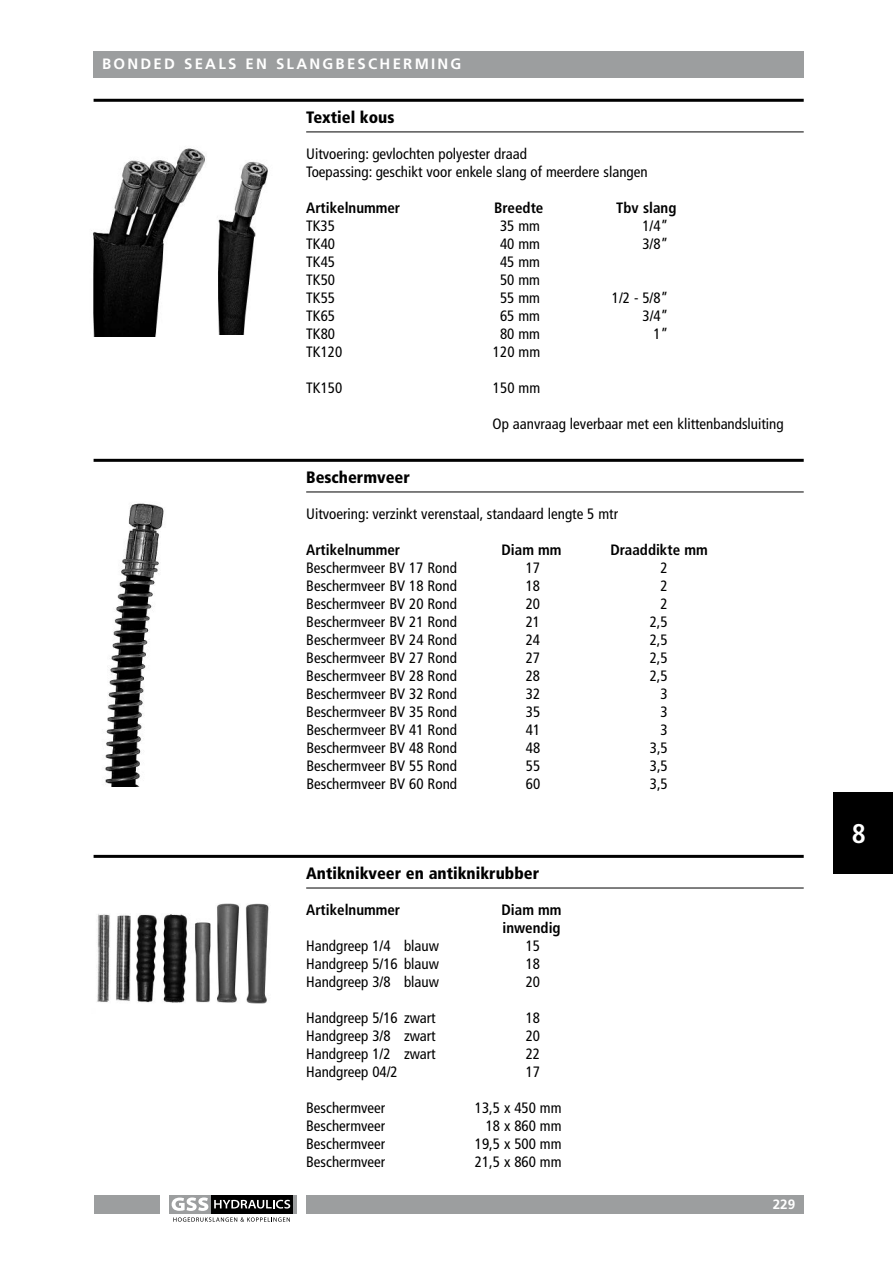
<style>
.page{position:relative;width:893px;height:1263px;background:#fff}
.page>*{position:absolute;margin:0;border:0;box-sizing:border-box;transform-origin:0 0}
.t1{font:700 condensed 27px "Frutiger";color:#fff}
.t2{font:900 condensed 16.5px "Frutiger";color:#000}
.t3{font:condensed 15px/18px "Frutiger";color:#000}
.t4{font:700 condensed 15px/18px "Frutiger";color:#000}
.t5{font:700 15px "Frutiger";letter-spacing:.15em;color:#fff}
.t6{font:700 13.5px "Frutiger";color:#fff}
</style>
<div class="page">
<div style="left:833px;top:792px;width:60px;height:82px;background:#000"></div>
<hr style="left:94px;top:99px;width:710px;height:3px;background:#000">
<hr style="left:306px;top:132px;width:498px;height:1px;background:#000">
<hr style="left:94px;top:459px;width:710px;height:3px;background:#000">
<hr style="left:306px;top:492px;width:498px;height:1px;background:#000">
<hr style="left:94px;top:855px;width:710px;height:3px;background:#000">
<hr style="left:306px;top:888px;width:498px;height:1px;background:#000">
<div style="left:94px;top:51px;width:710px;height:26px;background:#9c9e9f"></div>
<div style="left:306px;top:1195px;width:498px;height:18px;background:#9c9e9f"></div>
<div style="left:94px;top:1195px;width:65px;height:18px;background:#9c9e9f"></div>
<svg style="left:169px;top:1213px;width:128px;height:1px"></svg>
<div style="left:169px;top:1195px;width:42px;height:18px;background:#9c9e9f"></div>
<hr style="left:293px;top:1195px;width:4px;height:18px;background:#9c9e9f">
<div style="left:211px;top:1195px;width:82px;height:18px;background:#000"></div>
<svg style="left:172px;top:1197px;width:36px;height:14px"></svg>
<svg style="left:214px;top:1200px;width:76px;height:8px"></svg>
<svg style="left:173px;top:1217px;width:117px;height:5px"></svg>
<img style="left:97px;top:903px;width:172px;height:101px">
<img style="left:91px;top:148px;width:114px;height:188px">
<img style="left:218px;top:161px;width:50px;height:173px">
<img style="left:105px;top:503px;width:59px;height:284px">
<p class="t5" style="left:102px;top:55px;width:361px">BONDED SEALS EN SLANGBESCHERMING</p>
<p class="t2" style="left:306px;top:107px;width:90px">Textiel kous</p>
<p class="t3" style="left:306px;top:145px;width:343px">Uitvoering: gevlochten polyester draad<br>Toepassing: geschikt voor enkele slang of meerdere slangen</p>
<p class="t4" style="left:306px;top:199px;width:96px">Artikelnummer</p>
<p class="t4" style="left:494px;top:199px;width:51px">Breedte</p>
<p class="t4" style="left:616px;top:199px;width:62px">Tbv slang</p>
<p class="t3" style="left:306px;top:217px;width:30px">TK35</p>
<p class="t3" style="left:500px;top:217px;width:42px">35 mm</p>
<p class="t3" style="left:642px;top:217px;width:27px">1/4”</p>
<p class="t3" style="left:306px;top:235px;width:30px">TK40</p>
<p class="t3" style="left:500px;top:235px;width:42px">40 mm</p>
<p class="t3" style="left:642px;top:235px;width:27px">3/8”</p>
<p class="t3" style="left:306px;top:253px;width:30px">TK45</p>
<p class="t3" style="left:500px;top:253px;width:42px">45 mm</p>
<p class="t3" style="left:306px;top:271px;width:30px">TK50</p>
<p class="t3" style="left:500px;top:271px;width:42px">50 mm</p>
<p class="t3" style="left:306px;top:289px;width:30px">TK55</p>
<p class="t3" style="left:500px;top:289px;width:42px">55 mm</p>
<p class="t3" style="left:612px;top:289px;width:58px">1/2 - 5/8”</p>
<p class="t3" style="left:306px;top:307px;width:30px">TK65</p>
<p class="t3" style="left:500px;top:307px;width:42px">65 mm</p>
<p class="t3" style="left:642px;top:307px;width:27px">3/4”</p>
<p class="t3" style="left:306px;top:325px;width:30px">TK80</p>
<p class="t3" style="left:500px;top:325px;width:42px">80 mm</p>
<p class="t3" style="left:654px;top:325px;width:16px">1”</p>
<p class="t3" style="left:306px;top:343px;width:38px">TK120</p>
<p class="t3" style="left:493px;top:343px;width:49px">120 mm</p>
<p class="t3" style="left:306px;top:379px;width:38px">TK150</p>
<p class="t3" style="left:493px;top:379px;width:49px">150 mm</p>
<p class="t3" style="left:493px;top:415px;width:293px">Op aanvraag leverbaar met een klittenbandsluiting</p>
<p class="t2" style="left:306px;top:467px;width:105px">Beschermveer</p>
<p class="t3" style="left:306px;top:505px;width:313px">Uitvoering: verzinkt verenstaal, standaard lengte 5 mtr</p>
<p class="t4" style="left:306px;top:541px;width:96px">Artikelnummer</p>
<p class="t4" style="left:501px;top:541px;width:62px">Diam mm</p>
<p class="t4" style="left:610px;top:541px;width:99px">Draaddikte mm</p>
<p class="t3" style="left:306px;top:559px;width:152px">Beschermveer BV 17 Rond</p>
<p class="t3" style="left:526px;top:559px;width:16px">17</p>
<p class="t3" style="left:660px;top:559px;width:9px">2</p>
<p class="t3" style="left:306px;top:577px;width:152px">Beschermveer BV 18 Rond</p>
<p class="t3" style="left:526px;top:577px;width:16px">18</p>
<p class="t3" style="left:660px;top:577px;width:9px">2</p>
<p class="t3" style="left:306px;top:595px;width:152px">Beschermveer BV 20 Rond</p>
<p class="t3" style="left:526px;top:595px;width:16px">20</p>
<p class="t3" style="left:660px;top:595px;width:9px">2</p>
<p class="t3" style="left:306px;top:613px;width:152px">Beschermveer BV 21 Rond</p>
<p class="t3" style="left:526px;top:613px;width:16px">21</p>
<p class="t3" style="left:650px;top:613px;width:20px">2,5</p>
<p class="t3" style="left:306px;top:631px;width:152px">Beschermveer BV 24 Rond</p>
<p class="t3" style="left:526px;top:631px;width:16px">24</p>
<p class="t3" style="left:650px;top:631px;width:19px">2,5</p>
<p class="t3" style="left:306px;top:649px;width:152px">Beschermveer BV 27 Rond</p>
<p class="t3" style="left:526px;top:649px;width:16px">27</p>
<p class="t3" style="left:650px;top:649px;width:20px">2,5</p>
<p class="t3" style="left:306px;top:667px;width:152px">Beschermveer BV 28 Rond</p>
<p class="t3" style="left:526px;top:667px;width:16px">28</p>
<p class="t3" style="left:650px;top:667px;width:19px">2,5</p>
<p class="t3" style="left:306px;top:685px;width:152px">Beschermveer BV 32 Rond</p>
<p class="t3" style="left:526px;top:685px;width:16px">32</p>
<p class="t3" style="left:661px;top:685px;width:9px">3</p>
<p class="t3" style="left:306px;top:703px;width:152px">Beschermveer BV 35 Rond</p>
<p class="t3" style="left:526px;top:703px;width:16px">35</p>
<p class="t3" style="left:661px;top:703px;width:9px">3</p>
<p class="t3" style="left:306px;top:721px;width:152px">Beschermveer BV 41 Rond</p>
<p class="t3" style="left:526px;top:721px;width:16px">41</p>
<p class="t3" style="left:661px;top:721px;width:9px">3</p>
<p class="t3" style="left:306px;top:739px;width:152px">Beschermveer BV 48 Rond</p>
<p class="t3" style="left:526px;top:739px;width:16px">48</p>
<p class="t3" style="left:650px;top:739px;width:19px">3,5</p>
<p class="t3" style="left:306px;top:757px;width:152px">Beschermveer BV 55 Rond</p>
<p class="t3" style="left:526px;top:757px;width:16px">55</p>
<p class="t3" style="left:650px;top:757px;width:20px">3,5</p>
<p class="t3" style="left:306px;top:775px;width:152px">Beschermveer BV 60 Rond</p>
<p class="t3" style="left:526px;top:775px;width:16px">60</p>
<p class="t3" style="left:650px;top:775px;width:19px">3,5</p>
<p class="t2" style="left:306px;top:863px;width:234px">Antiknikveer en antiknikrubber</p>
<p class="t4" style="left:306px;top:901px;width:96px">Artikelnummer</p>
<p class="t4" style="left:501px;top:901px;width:62px">Diam mm inwendig</p>
<p class="t3" style="left:306px;top:937px;width:134px">Handgreep 1/4 blauw</p>
<p class="t3" style="left:526px;top:937px;width:16px">15</p>
<p class="t3" style="left:306px;top:955px;width:134px">Handgreep 5/16 blauw</p>
<p class="t3" style="left:526px;top:955px;width:16px">18</p>
<p class="t3" style="left:306px;top:973px;width:134px">Handgreep 3/8 blauw</p>
<p class="t3" style="left:526px;top:973px;width:16px">20</p>
<p class="t3" style="left:306px;top:1009px;width:131px">Handgreep 5/16 zwart</p>
<p class="t3" style="left:526px;top:1009px;width:16px">18</p>
<p class="t3" style="left:306px;top:1027px;width:131px">Handgreep 3/8 zwart</p>
<p class="t3" style="left:526px;top:1027px;width:16px">20</p>
<p class="t3" style="left:306px;top:1045px;width:131px">Handgreep 1/2 zwart</p>
<p class="t3" style="left:526px;top:1045px;width:16px">22</p>
<p class="t3" style="left:306px;top:1063px;width:93px">Handgreep 04/2</p>
<p class="t3" style="left:526px;top:1063px;width:16px">17</p>
<p class="t3" style="left:306px;top:1099px;width:81px">Beschermveer</p>
<p class="t3" style="left:475px;top:1099px;width:88px">13,5 x 450 mm</p>
<p class="t3" style="left:306px;top:1117px;width:81px">Beschermveer</p>
<p class="t3" style="left:486px;top:1117px;width:77px">18 x 860 mm</p>
<p class="t3" style="left:306px;top:1135px;width:81px">Beschermveer</p>
<p class="t3" style="left:475px;top:1135px;width:88px">19,5 x 500 mm</p>
<p class="t3" style="left:306px;top:1153px;width:81px">Beschermveer</p>
<p class="t3" style="left:475px;top:1153px;width:88px">21,5 x 860 mm</p>
<p class="t6" style="left:773px;top:1196px;width:24px">229</p>
<h1 class="t1" style="left:852px;top:818px;width:16px">8</h1>
</div>
